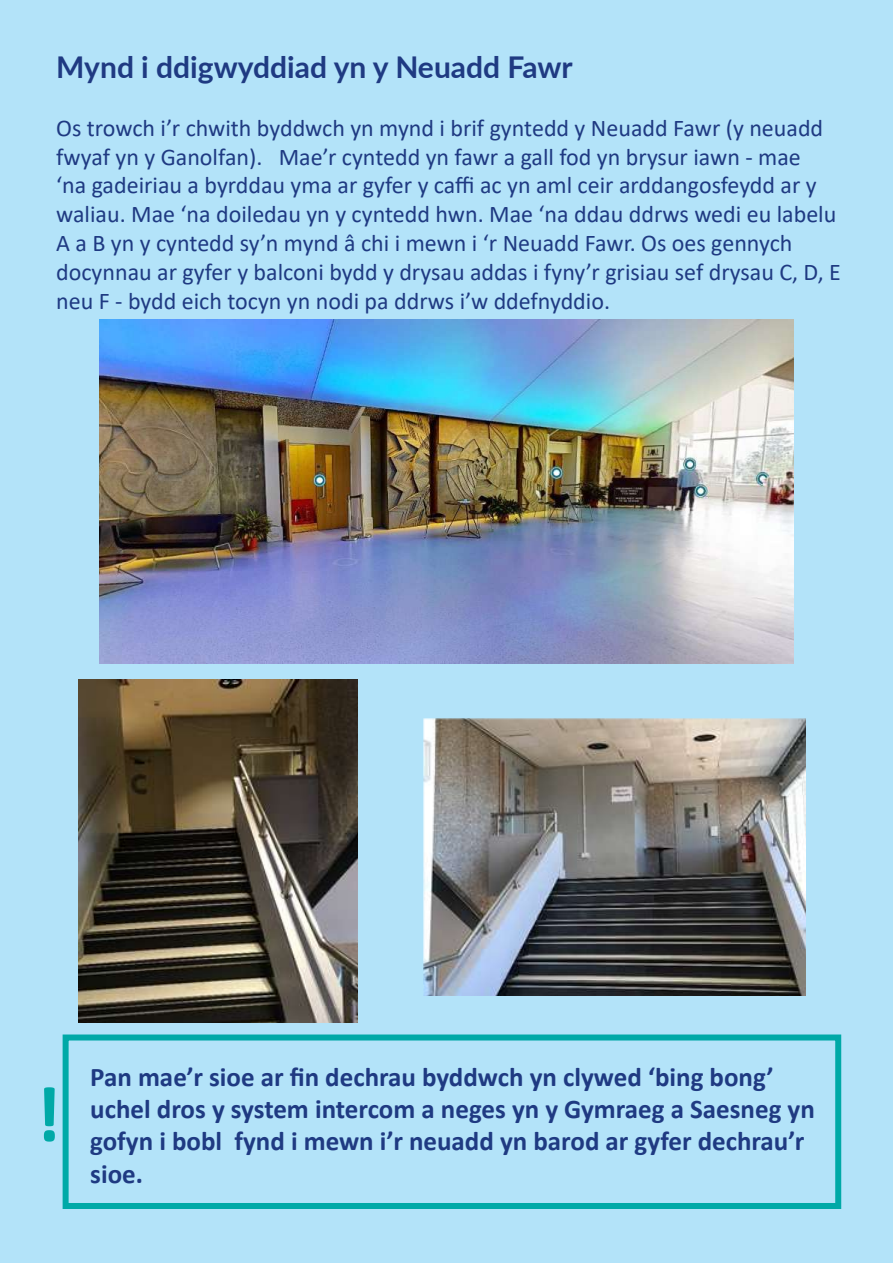
<style>
.page{position:relative;width:893px;height:1263px;background:#b3e3f9}
.page>*{position:absolute;margin:0;border:0;box-sizing:border-box;transform-origin:0 0}
.t1{font:700 79.5px "Calibri";color:#00a9a7}
.t2{font:700 30px "Lato";color:#1f3a82}
.t3{font:700 27px/32.4px "Calibri";color:#1f3a82}
.t4{font:24px/28.8px "Calibri";color:#1f3a82}
</style>
<div class="page">
<img style="left:79px;top:679px;width:278px;height:344px">
<img style="left:423px;top:718px;width:383px;height:278px">
<div style="left:63px;top:1034px;width:778px;height:175px;border:6px solid #00a9a7"></div>
<img style="left:99px;top:320px;width:695px;height:343px">
<p class="t2" style="left:56px;top:45px;width:518px">Mynd i ddigwyddiad yn y Neuadd Fawr</p>
<p class="t4" style="left:56px;top:113px;width:786px">Os trowch i’r chwith byddwch yn mynd i brif gyntedd y Neuadd Fawr (y neuadd fwyaf yn y Ganolfan). Mae’r cyntedd yn fawr a gall fod yn brysur iawn - mae<br>‘na gadeiriau a byrddau yma ar gyfer y caffi ac yn aml ceir arddangosfeydd ar y waliau. Mae ‘na doiledau yn y cyntedd hwn. Mae ‘na ddau ddrws wedi eu labelu A a B yn y cyntedd sy’n mynd â chi i mewn i ‘r Neuadd Fawr. Os oes gennych docynnau ar gyfer y balconi bydd y drysau addas i fyny’r grisiau sef drysau C, D, E neu F - bydd eich tocyn yn nodi pa ddrws i’w ddefnyddio.</p>
<h1 class="t1" style="left:35px;top:1058px;width:27px">!</h1>
<p class="t3" style="left:90px;top:1060px;width:726px">Pan mae’r sioe ar fin dechrau byddwch yn clywed ‘bing bong’ uchel dros y system intercom a neges yn y Gymraeg a Saesneg yn gofyn i bobl fynd i mewn i’r neuadd yn barod ar gyfer dechrau’r sioe.</p>
</div>
